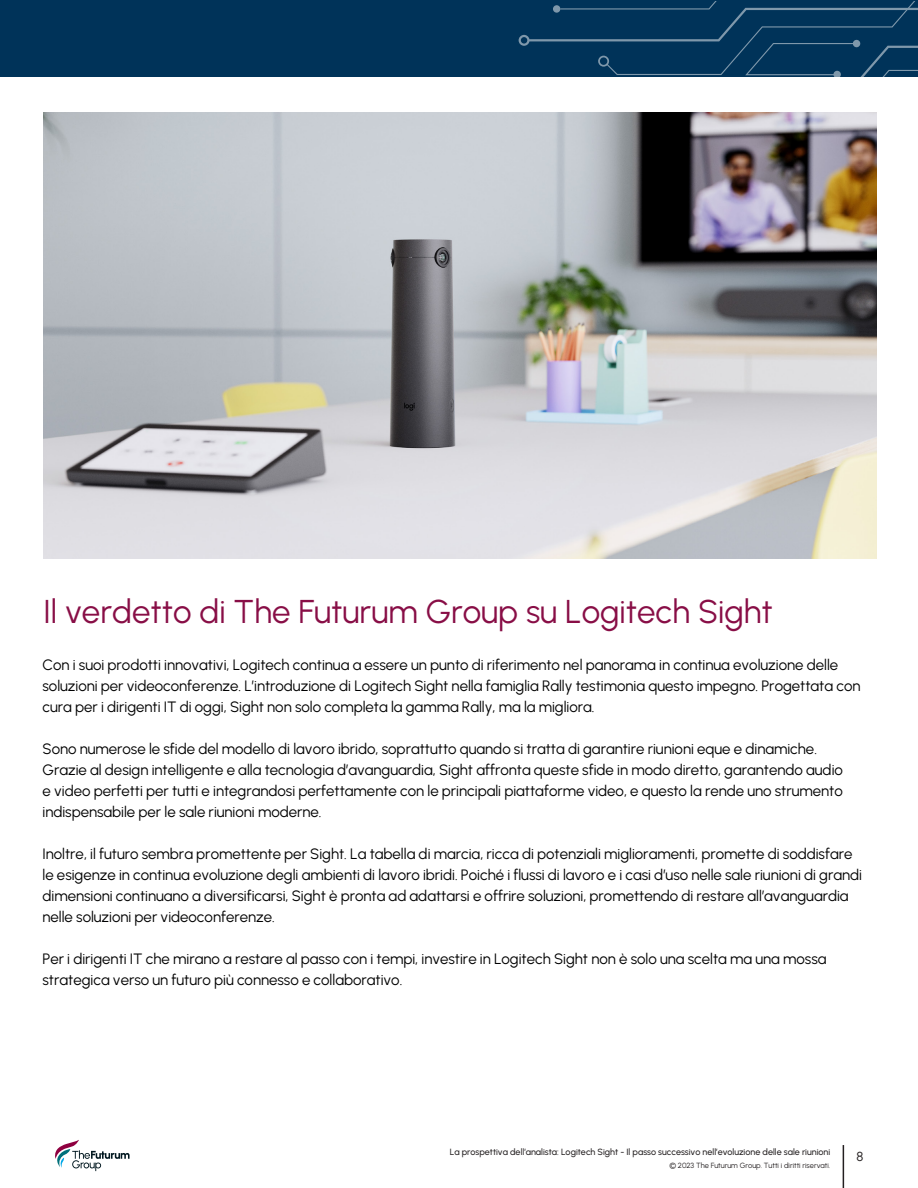
<style>
.page{position:relative;width:918px;height:1188px;background:#fff}
.page>*{position:absolute;margin:0;border:0;box-sizing:border-box;transform-origin:0 0}
.WH_Introduction_Head{font:33px "Urbanist";color:#880e46}
.footnote{font:15px/21px "Urbanist";color:#000001}
.t1{font:13.05px "Urbanist";color:#231f20}
.t2{font:9px "Urbanist";color:#231f20}
.t3{font:7.5px "Urbanist";color:#231f20}
</style>
<div class="page">
<div style="left:0;top:0;width:918px;height:77px;background:#003359"></div>
<svg style="left:519px;top:1px;width:399px;height:76px"></svg>
<svg style="left:55px;top:1140px;width:75px;height:31px"></svg>
<hr style="left:843px;top:1145px;width:1px;height:43px;background:#231f20">
<img style="left:44px;top:113px;width:833px;height:445px">
<p class="WH_Introduction_Head" style="left:44px;top:590px;width:731px">Il verdetto di The Futurum Group su Logitech Sight</p>
<p class="footnote" style="left:43px;top:654px;width:819px">Con i suoi prodotti innovativi, Logitech continua a essere un punto di riferimento nel panorama in continua evoluzione delle soluzioni per videoconferenze. L’introduzione di Logitech Sight nella famiglia Rally testimonia questo impegno. Progettata con cura per i dirigenti IT di oggi, Sight non solo completa la gamma Rally, ma la migliora.</p>
<p class="footnote" style="left:43px;top:738px;width:802px">Sono numerose le sfide del modello di lavoro ibrido, soprattutto quando si tratta di garantire riunioni eque e dinamiche.<br>Grazie al design intelligente e alla tecnologia d’avanguardia, Sight affronta queste sfide in modo diretto, garantendo audio e video perfetti per tutti e integrandosi perfettamente con le principali piattaforme video, e questo la rende uno strumento indispensabile per le sale riunioni moderne.</p>
<p class="footnote" style="left:43px;top:843px;width:821px">Inoltre, il futuro sembra promettente per Sight. La tabella di marcia, ricca di potenziali miglioramenti, promette di soddisfare le esigenze in continua evoluzione degli ambienti di lavoro ibridi. Poiché i flussi di lavoro e i casi d’uso nelle sale riunioni di grandi dimensioni continuano a diversificarsi, Sight è pronta ad adattarsi e offrire soluzioni, promettendo di restare all’avanguardia nelle soluzioni per videoconferenze.</p>
<p class="footnote" style="left:43px;top:948px;width:785px">Per i dirigenti IT che mirano a restare al passo con i tempi, investire in Logitech Sight non è solo una scelta ma una mossa strategica verso un futuro più connesso e collaborativo.</p>
<p class="t2" style="left:450px;top:1146px;width:382px">La prospettiva dell’analista: Logitech Sight - Il passo successivo nell’evoluzione delle sale riunioni</p>
<p class="t1" style="left:856px;top:1148px;width:8px">8</p>
<p class="t3" style="left:669px;top:1160px;width:162px">© 2023 The Futurum Group. Tutti i diritti riservati.</p>
</div>
